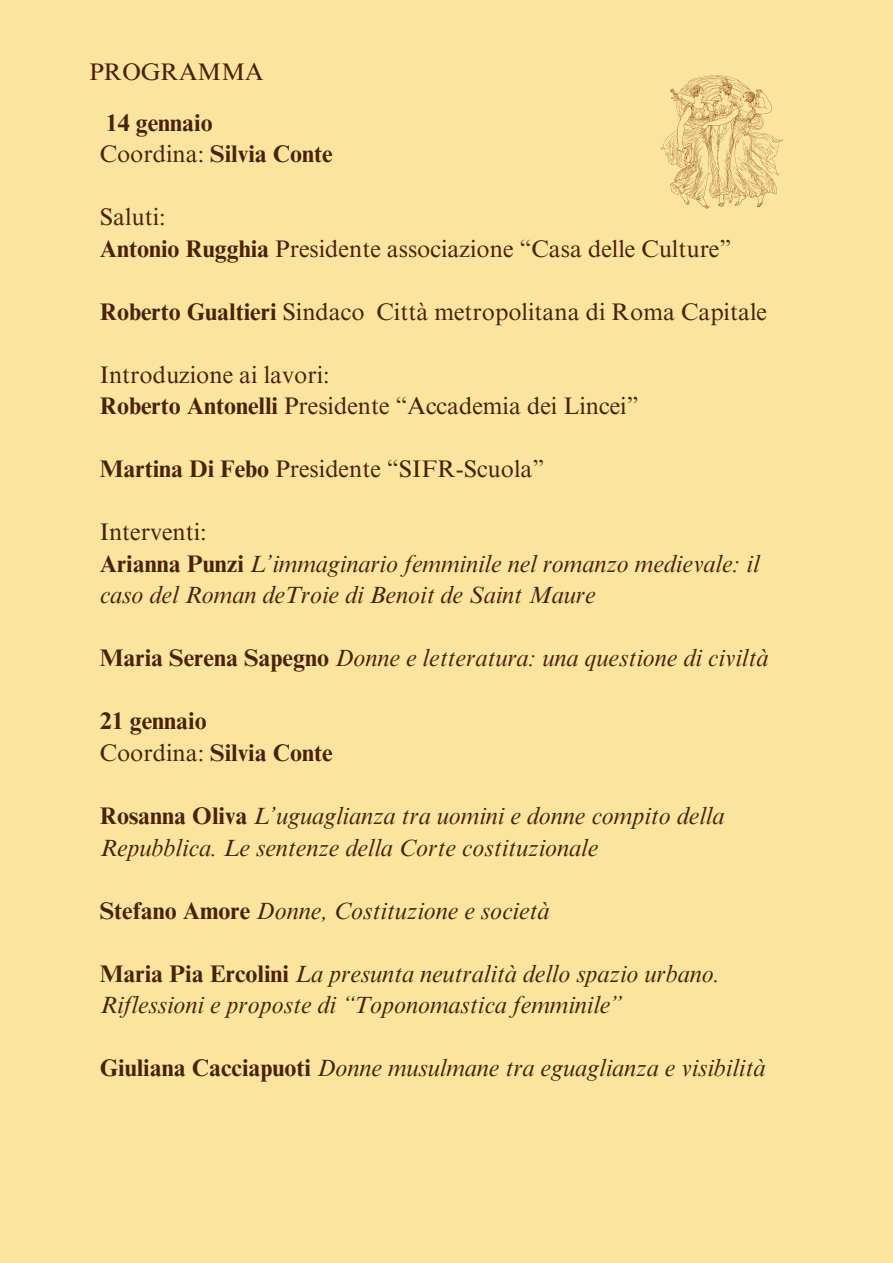
<style>
.page{position:relative;width:893px;height:1263px;background:#fae49e}
.page>*{position:absolute;margin:0;border:0;box-sizing:border-box;transform-origin:0 0}
.t1{font:italic 24px/31.5px "Times NRMT Pro";color:#492209}
.t2{font:24px "Times NRMT Pro";color:#492209}
.t3{font:700 24px "Times NRMT Pro";color:#492209}
.s1{font-weight:400}
.s2{font-weight:700}
.s3{font-weight:700;font-style:normal}
</style>
<div class="page">
<svg style="left:661px;top:75px;width:122px;height:133px"></svg>
<p class="t2" style="left:89px;top:63px;width:176px">PROGRAMMA</p>
<h1 class="t3" style="left:106px;top:114px;width:108px">14 gennaio</h1>
<p class="t3" style="left:100px;top:145px;width:234px"><span class="s1">Coordina:</span> Silvia Conte</p>
<p class="t2" style="left:100px;top:208px;width:67px">Saluti:</p>
<p class="t2" style="left:100px;top:240px;width:633px"><span class="s2">Antonio Rugghia</span> Presidente associazione “Casa delle Culture”</p>
<p class="t2" style="left:100px;top:303px;width:669px"><span class="s2">Roberto Gualtieri</span> Sindaco Città metropolitana di Roma Capitale</p>
<p class="t2" style="left:100px;top:366px;width:231px">Introduzione ai lavori:</p>
<p class="t2" style="left:100px;top:397px;width:540px"><span class="s2">Roberto Antonelli</span> Presidente “Accademia dei Lincei”</p>
<p class="t2" style="left:100px;top:460px;width:446px"><span class="s2">Martina Di Febo</span> Presidente “SIFR-Scuola”</p>
<p class="t2" style="left:100px;top:523px;width:108px">Interventi:</p>
<p class="t1" style="left:100px;top:551px;width:661px"><span class="s3">Arianna Punzi</span> L’immaginario femminile nel romanzo medievale: il caso del Roman deTroie di Benoit de Saint Maure</p>
<p class="t1" style="left:100px;top:645px;width:670px"><span class="s3">Maria Serena Sapegno</span> Donne e letteratura: una questione di civiltà</p>
<p class="t3" style="left:100px;top:712px;width:108px">21 gennaio</p>
<p class="t3" style="left:100px;top:744px;width:234px"><span class="s1">Coordina:</span> Silvia Conte</p>
<p class="t1" style="left:100px;top:803px;width:626px"><span class="s3">Rosanna Oliva</span> L’uguaglianza tra uomini e donne compito della<br>Repubblica. Le sentenze della Corte costituzionale</p>
<p class="t1" style="left:100px;top:897px;width:451px"><span class="s3">Stefano Amore</span> Donne, Costituzione e società</p>
<p class="t1" style="left:100px;top:960px;width:622px"><span class="s3">Maria Pia Ercolini</span> La presunta neutralità dello spazio urbano.</p>
<p class="t1" style="left:100px;top:992px;width:524px">Riflessioni e proposte di “Toponomastica femminile”</p>
<p class="t1" style="left:100px;top:1055px;width:667px"><span class="s3">Giuliana Cacciapuoti</span> Donne musulmane tra eguaglianza e visibilità</p>
</div>
